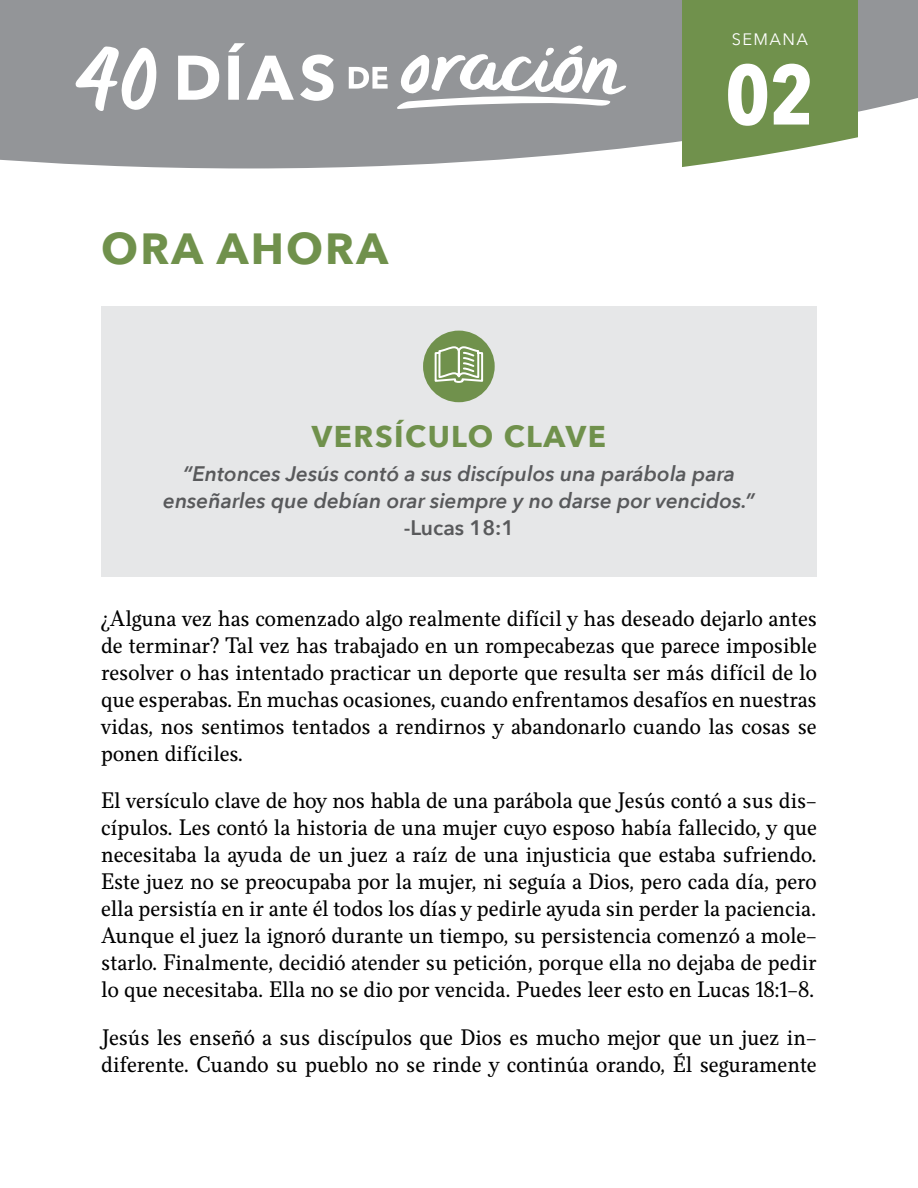
<style>
.page{position:relative;width:918px;height:1188px;background:#fff}
.page>*{position:absolute;margin:0;border:0;box-sizing:border-box;transform-origin:0 0}
.t1{font:700 84.3px "Avenir Next Condensed";color:#fff}
.t2{font:700 43.5px "Avenir Next";letter-spacing:.05em;color:#70914c}
.t3{font:700 30px "Avenir Next";letter-spacing:.05em;color:#70914c}
.t4{font:22.5px/27px "Felice";color:#000;text-align:justify}
.t5{font:italic 600 21px/27px "Avenir Next";color:#58595b;text-align:center}
.t6{font:600 21px "Avenir Next";color:#58595b}
.t7{font:16.5px "Avenir Next";letter-spacing:.08em;color:#fff}
</style>
<div class="page">
<div style="left:101px;top:307px;width:716px;height:270px;background:#e6e7e8"></div>
<svg style="left:0;top:0;width:918px;height:168px;fill:#939598"></svg>
<svg style="left:682px;top:0;width:175px;height:168px"></svg>
<div style="left:423px;top:331px;width:72px;height:71px;background:#70914c;border-radius:50%"></div>
<svg style="left:434px;top:346px;width:50px;height:37px"></svg>
<svg style="left:75px;top:46px;width:87px;height:65px"></svg>
<svg style="left:396px;top:45px;width:232px;height:64px"></svg>
<svg style="left:178px;top:56px;width:41px;height:44px"></svg>
<svg style="left:228px;top:43px;width:66px;height:57px"></svg>
<svg style="left:300px;top:55px;width:34px;height:46px"></svg>
<svg style="left:349px;top:67px;width:39px;height:22px"></svg>
<p class="t7" style="left:732px;top:25px;width:77px">SEMANA</p>
<h2 class="t2" style="left:101px;top:211px;width:288px">ORA AHORA</h2>
<h1 class="t1" style="left:726px;top:43px;width:90px">02</h1>
<h3 class="t3" style="left:312px;top:410px;width:296px">VERSÍCULO CLAVE</h3>
<p class="t5" style="left:163px;top:459px;width:593px">“Entonces Jesús contó a sus discípulos una parábola para enseñarles que debían orar siempre y no darse por vencidos.”</p>
<p class="t6" style="left:404px;top:509px;width:112px">-Lucas 18:1</p>
<p class="t4" style="left:101px;top:605px;width:717px">¿Alguna vez has comenzado algo realmente difícil y has deseado dejarlo antes de terminar? Tal vez has trabajado en un rompecabezas que parece imposible resolver o has intentado practicar un deporte que resulta ser más difícil de lo que esperabas. En muchas ocasiones, cuando enfrentamos desafíos en nuestras vidas, nos sentimos tentados a rendirnos y abandonarlo cuando las cosas se ponen difíciles.</p>
<p class="t4" style="left:101px;top:788px;width:717px">El versículo clave de hoy nos habla de una parábola que Jesús contó a sus dis&shy;cípulos. Les contó la historia de una mujer cuyo esposo había fallecido, y que necesitaba la ayuda de un juez a raíz de una injusticia que estaba sufriendo.<br>Este juez no se preocupaba por la mujer, ni seguía a Dios, pero cada día, pero ella persistía en ir ante él todos los días y pedirle ayuda sin perder la paciencia.<br>Aunque el juez la ignoró durante un tiempo, su persistencia comenzó a mole&shy;starlo. Finalmente, decidió atender su petición, porque ella no dejaba de pedir lo que necesitaba. Ella no se dio por vencida. Puedes leer esto en Lucas 18:1-8.</p>
<p class="t4" style="left:101px;top:1024px;width:717px">Jesús les enseñó a sus discípulos que Dios es mucho mejor que un juez in&shy;diferente. Cuando su pueblo no se rinde y continúa orando, Él seguramente</p>
</div>
